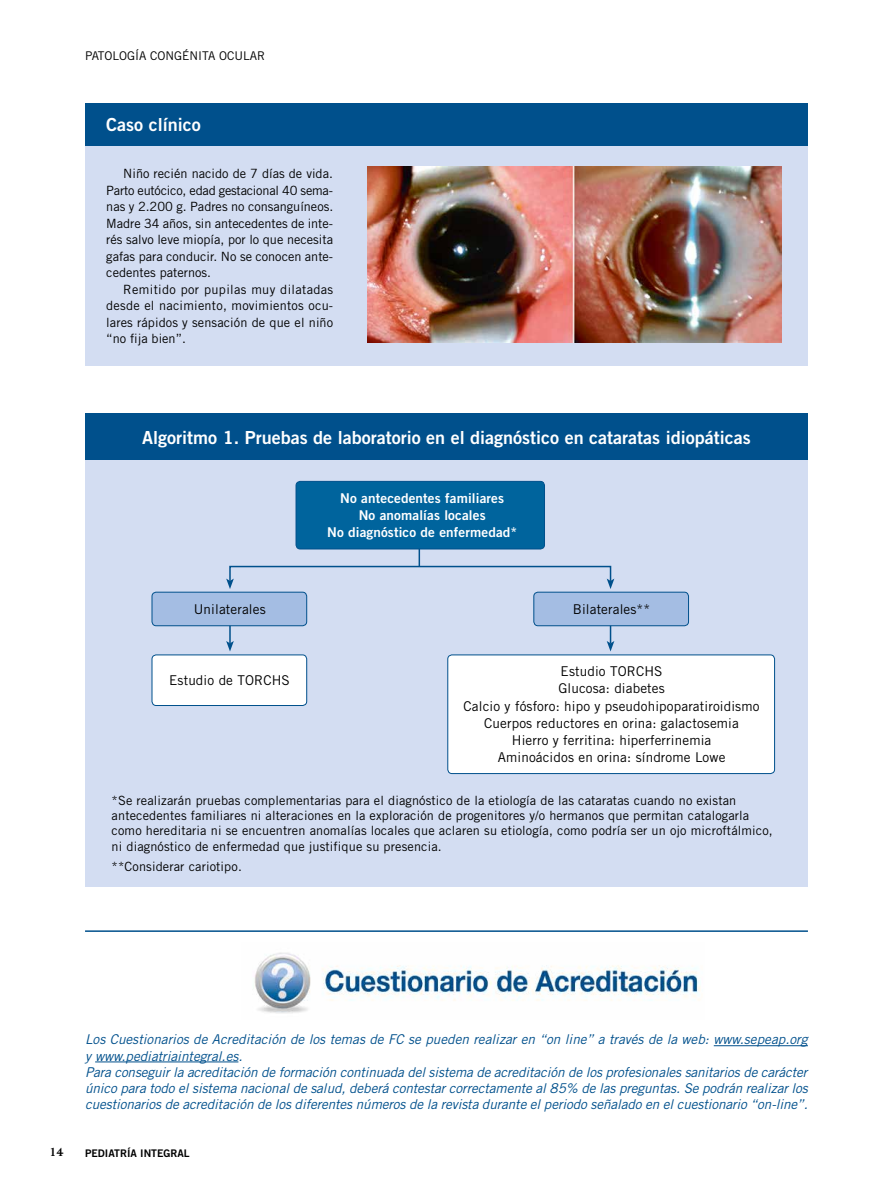
<style>
.page{position:relative;width:893px;height:1191px;background:#fff}
.page>*{position:absolute;margin:0;border:0;box-sizing:border-box;transform-origin:0 0}
.t1{font:18px "Trade Gothic Bold Two";color:#fff}
.t2{font:italic 13.5px/16.2px "Trade Gothic";letter-spacing:-.005em;color:#00508c}
.t3{font:13.5px/17.2px "Trade Gothic";letter-spacing:.01em;color:#000;text-align:center}
.t4{font:13.5px/17.2px "Trade Gothic Bold Two";letter-spacing:.01em;color:#fff;text-align:center}
.t5{font:700 13.5px "Joanna MT Std";color:#000}
.t6{font:12.75px/16.5px "Trade Gothic";letter-spacing:.01em;color:#000;text-align:justify}
.t7{font:12px "Trade Gothic";color:#000}
.t8{font:10.5px "Trade Gothic Bold Two";color:#000}
</style>
<div class="page">
<div style="left:85px;top:145px;width:723px;height:221px;background:#d3ddf2"></div>
<div style="left:85px;top:103px;width:723px;height:42px;background:#00508c"></div>
<img style="left:368px;top:167px;width:414px;height:175px">
<div style="left:85px;top:460px;width:723px;height:427px;background:#d3ddf2"></div>
<div style="left:85px;top:413px;width:723px;height:47px;background:#00508c"></div>
<hr style="left:229px;top:603px;width:2px;height:40px;background:#00508c">
<svg style="left:226px;top:641px;width:8px;height:10px"></svg>
<hr style="left:610px;top:603px;width:1px;height:40px;background:#00508c">
<svg style="left:607px;top:641px;width:7px;height:10px"></svg>
<div style="left:229px;top:566px;width:382px;height:15px;border:2px solid #00508c"></div>
<svg style="left:226px;top:578px;width:8px;height:11px"></svg>
<svg style="left:607px;top:578px;width:7px;height:11px"></svg>
<hr style="left:419px;top:530px;width:1px;height:36px;background:#00508c">
<div style="left:296px;top:481px;width:248px;height:68px;background:#00649d;border-radius:4px"></div>
<div style="left:296px;top:481px;width:249px;height:68px;border:1px solid #00508c;border-radius:4px"></div>
<div style="left:152px;top:655px;width:155px;height:50px;background:#fff;border-radius:4px"></div>
<div style="left:152px;top:654px;width:155px;height:51px;border:1px solid #00508c;border-radius:4px"></div>
<div style="left:448px;top:655px;width:327px;height:118px;background:#fff;border-radius:4px"></div>
<div style="left:448px;top:654px;width:327px;height:120px;border:1px solid #00508c;border-radius:4px"></div>
<div style="left:152px;top:592px;width:155px;height:34px;background:#a4bde3;border-radius:4px"></div>
<div style="left:152px;top:592px;width:155px;height:34px;border:1px solid #00508c;border-radius:4px"></div>
<div style="left:534px;top:592px;width:154px;height:34px;background:#a4bde3;border-radius:4px"></div>
<div style="left:534px;top:592px;width:155px;height:34px;border:1px solid #00508c;border-radius:4px"></div>
<hr style="left:714px;top:1045px;width:94px;height:1px;background:#00508c">
<hr style="left:95px;top:1061px;width:143px;height:1px;background:#00508c">
<img style="left:254px;top:952px;width:446px;height:61px">
<hr style="left:85px;top:930px;width:723px;height:2px;background:#00508c">
<p class="t7" style="left:85px;top:49px;width:182px">Patología congénita ocular</p>
<h1 class="t1" style="left:106px;top:114px;width:96px">Caso clínico</h1>
<p class="t6" style="left:106px;top:165px;width:228px;text-indent:17px">Niño recién nacido de 7 días de vida.<br>Parto eutócico, edad gestacional 40 sema&shy;nas y 2.200 g. Padres no consanguíneos.<br>Madre 34 años, sin antecedentes de inte&shy;rés salvo leve miopía, por lo que necesita gafas para conducir. No se conocen ante&shy;cedentes paternos.</p>
<p class="t6" style="left:106px;top:281px;width:228px;text-indent:17px">Remitido por pupilas muy dilatadas desde el nacimiento, movimientos ocu&shy;lares rápidos y sensación de que el niño “no fija bien”.</p>
<h1 class="t1" style="left:142px;top:426px;width:610px">Algoritmo 1. Pruebas de laboratorio en el diagnóstico en cataratas idiopáticas</h1>
<p class="t4" style="left:327px;top:489px;width:192px">No antecedentes familiares<br>No anomalías locales<br>No diagnóstico de enfermedad*</p>
<p class="t3" style="left:194px;top:600px;width:73px">Unilaterales</p>
<p class="t3" style="left:573px;top:600px;width:79px">Bilaterales**</p>
<p class="t3" style="left:169px;top:671px;width:122px">Estudio de TORCHS</p>
<p class="t3" style="left:464px;top:662px;width:297px">Estudio TORCHS<br>Glucosa: diabetes<br>Calcio y fósforo: hipo y pseudohipoparatiroidismo Cuerpos reductores en orina: galactosemia<br>Hierro y ferritina: hiperferrinemia<br>Aminoácidos en orina: síndrome Lowe</p>
<p class="t6" style="left:112px;top:792px;width:663px;line-height:15.3px;text-align:left">*Se realizarán pruebas complementarias para el diagnóstico de la etiología de las cataratas cuando no existan antecedentes familiares ni alteraciones en la exploración de progenitores y/o hermanos que permitan catalogarla como hereditaria ni se encuentren anomalías locales que aclaren su etiología, como podría ser un ojo microftálmico, ni diagnóstico de enfermedad que justifique su presencia.</p>
<p class="t6" style="left:112px;top:858px;width:132px">**Considerar cariotipo.</p>
<p class="t2" style="left:85px;top:1031px;width:724px">Los Cuestionarios de Acreditación de los temas de FC se pueden realizar en “on line” a través de la web: www.sepeap.org y www.pediatriaintegral.es.<br>Para conseguir la acreditación de formación continuada del sistema de acreditación de los profesionales sanitarios de carácter único para todo el sistema nacional de salud, deberá contestar correctamente al 85% de las preguntas. Se podrán realizar los cuestionarios de acreditación de los diferentes números de la revista durante el periodo señalado en el cuestionario “on-line”.</p>
<p class="t5" style="left:49px;top:1144px;width:16px">14</p>
<p class="t8" style="left:85px;top:1146px;width:106px">PEDIATRÍA INTEGRAL</p>
</div>
